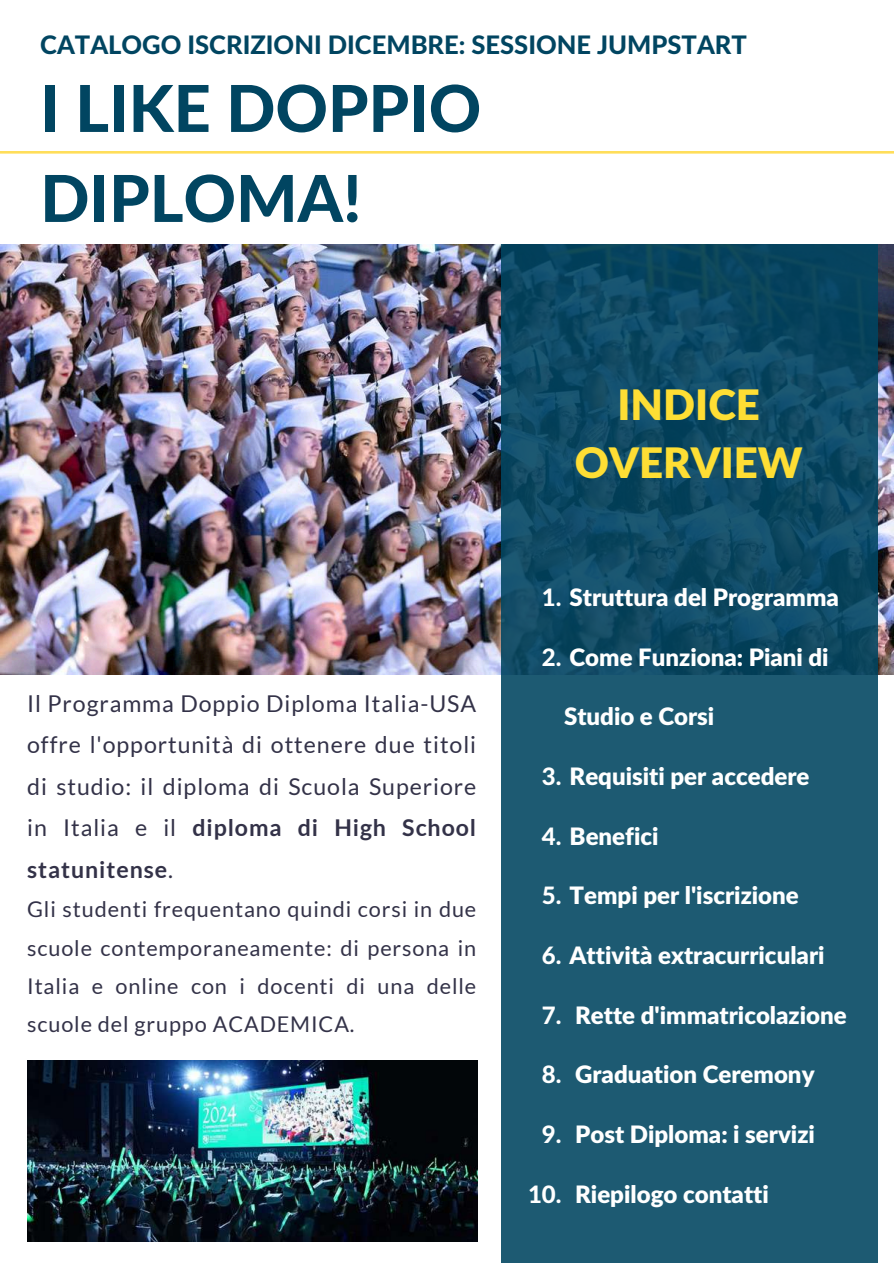
<style>
.page{position:relative;width:894px;height:1264px;background:#fff}
.page>*{position:absolute;margin:0;border:0;box-sizing:border-box;transform-origin:0 0}
.t1{font:800 64.65px/90px "Lato Latin";color:#014561}
.t2{font:900 42px/58.5px "Lato Latin";color:#fede34;text-align:center}
.t3{font:800 25.5px "Lato Latin";color:#014561}
.t4{font:900 24px "Lato Latin";color:#fff}
.t5{font:23.1px/41.7px "Lato";letter-spacing:.04em;color:#333248;text-align:justify}
.t6{font:21.6px/38.2px "Lato";letter-spacing:.04em;color:#333248;text-align:justify}
.s1{font-weight:700}
.s2{font-weight:800}
</style>
<div class="page">
<svg style="left:0;top:151px;width:893px;height:3px;background:#ffe26e"></svg>
<img style="left:0;top:244px;width:893px;height:430px">
<svg style="left:501px;top:244px;width:375px;height:1018px;background:#16536c"></svg>
<img style="left:27px;top:1060px;width:450px;height:181px">
<p class="t3" style="left:40px;top:34px;width:708px">CATALOGO ISCRIZIONI DICEMBRE: SESSIONE JUMPSTART</p>
<h1 class="t1" style="left:40px;top:67px;width:442px">I LIKE DOPPIO<br>DIPLOMA!</h1>
<p class="t5" style="left:27px;top:681px;width:450px">Il Programma Doppio Diploma Italia-USA offre l'opportunità di ottenere due titoli di studio: il diploma di Scuola Superiore in Italia e il <span class="s1">diploma di High School statunitense</span>.</p>
<p class="t6" style="left:27px;top:890px;width:450px">Gli studenti frequentano quindi corsi in due scuole contemporaneamente: di persona in Italia e online con i docenti di una delle scuole del gruppo ACADEMICA.</p>
<h2 class="t2" style="left:574px;top:377px;width:229px">INDICE<br>OVERVIEW</h2>
<p class="t4" style="left:542px;top:586px;width:298px"><span class="s2">1.</span> Struttura del Programma</p>
<p class="t4" style="left:542px;top:646px;width:288px"><span class="s2">2.</span> Come Funziona: Piani di</p>
<p class="t4" style="left:564px;top:706px;width:152px">Studio e Corsi</p>
<p class="t4" style="left:542px;top:765px;width:269px"><span class="s2">3.</span> Requisiti per accedere</p>
<p class="t4" style="left:542px;top:825px;width:118px"><span class="s2">4.</span> Benefici</p>
<p class="t4" style="left:542px;top:885px;width:258px"><span class="s2">5.</span> Tempi per l'iscrizione</p>
<p class="t4" style="left:542px;top:944px;width:284px"><span class="s2">6.</span> Attività extracurriculari</p>
<p class="t4" style="left:542px;top:1004px;width:306px"><span class="s2">7.</span> Rette d'immatricolazione</p>
<p class="t4" style="left:542px;top:1063px;width:274px"><span class="s2">8.</span> Graduation Ceremony</p>
<p class="t4" style="left:542px;top:1123px;width:274px"><span class="s2">9.</span> Post Diploma: i servizi</p>
<p class="t4" style="left:528px;top:1183px;width:242px"><span class="s2">10.</span> Riepilogo contatti</p>
</div>
